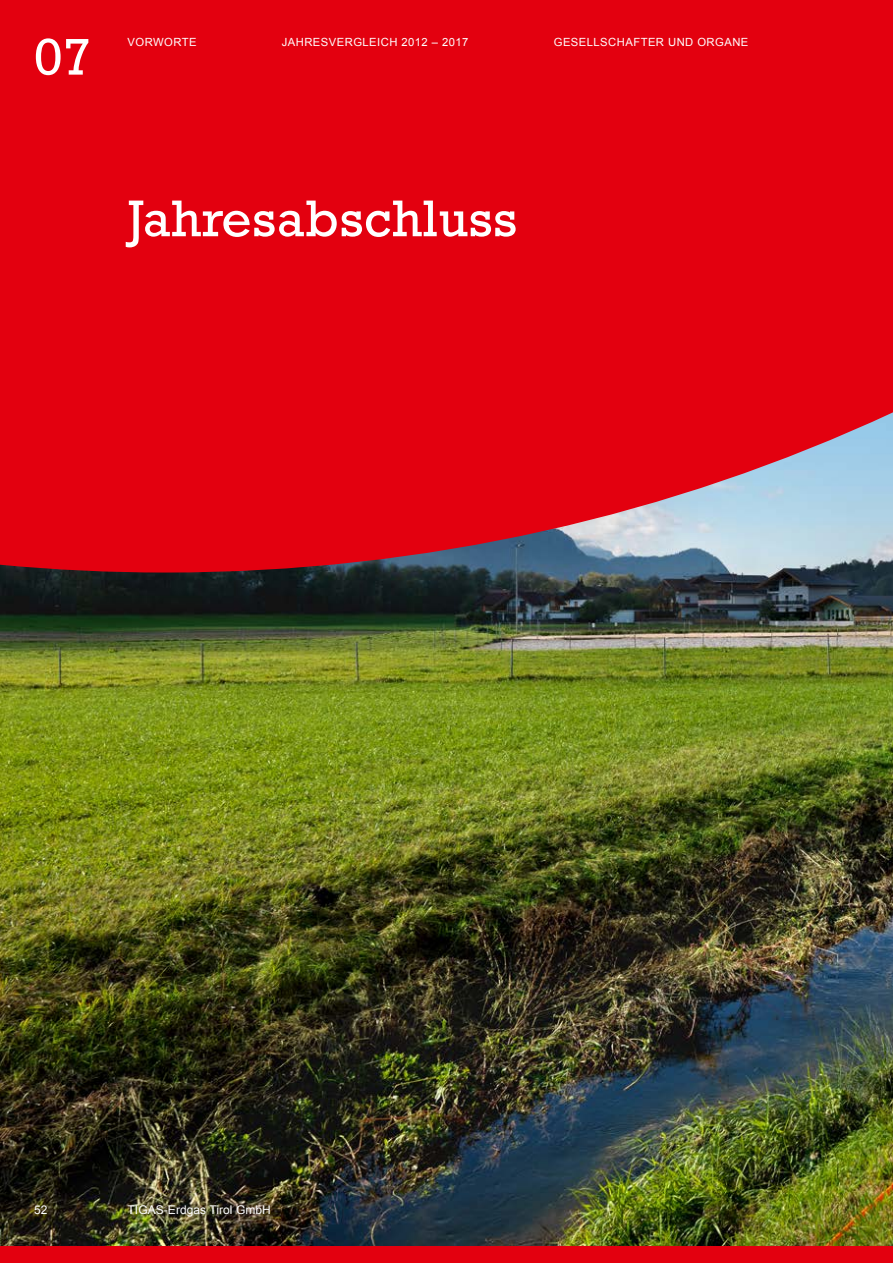
<style>
.page{position:relative;width:893px;height:1263px;background:#e3000f}
.page>*{position:absolute;margin:0;border:0;box-sizing:border-box;transform-origin:0 0}
.t1{font:52.5px "Rockwell";letter-spacing:.01em;color:#fff}
.t2{font:12px "Arial";letter-spacing:.005em;color:#fff}
.t3{font:11.25px "Arial";letter-spacing:.04em;color:#fff}
</style>
<div class="page">
<img style="left:0;top:412px;width:893px;height:834px">
<div style="left:30px;top:1201px;width:21px;height:17px;background:#000;opacity:.35"></div>
<div style="left:124px;top:1201px;width:150px;height:19px;background:#000;opacity:.35"></div>
<h1 class="t1" style="left:34px;top:27px;width:59px">07</h1>
<p class="t3" style="left:128px;top:35px;width:70px">VORWORTE</p>
<p class="t3" style="left:282px;top:35px;width:188px">JAHRESVERGLEICH 2012 – 2017</p>
<p class="t3" style="left:554px;top:35px;width:196px">GESELLSCHAFTER UND ORGANE</p>
<h1 class="t1" style="left:128px;top:188px;width:391px">Jahresabschluss</h1>
<p class="t2" style="left:34px;top:1201px;width:15px">52</p>
<p class="t2" style="left:128px;top:1201px;width:145px">TIGAS-Erdgas Tirol GmbH</p>
</div>
